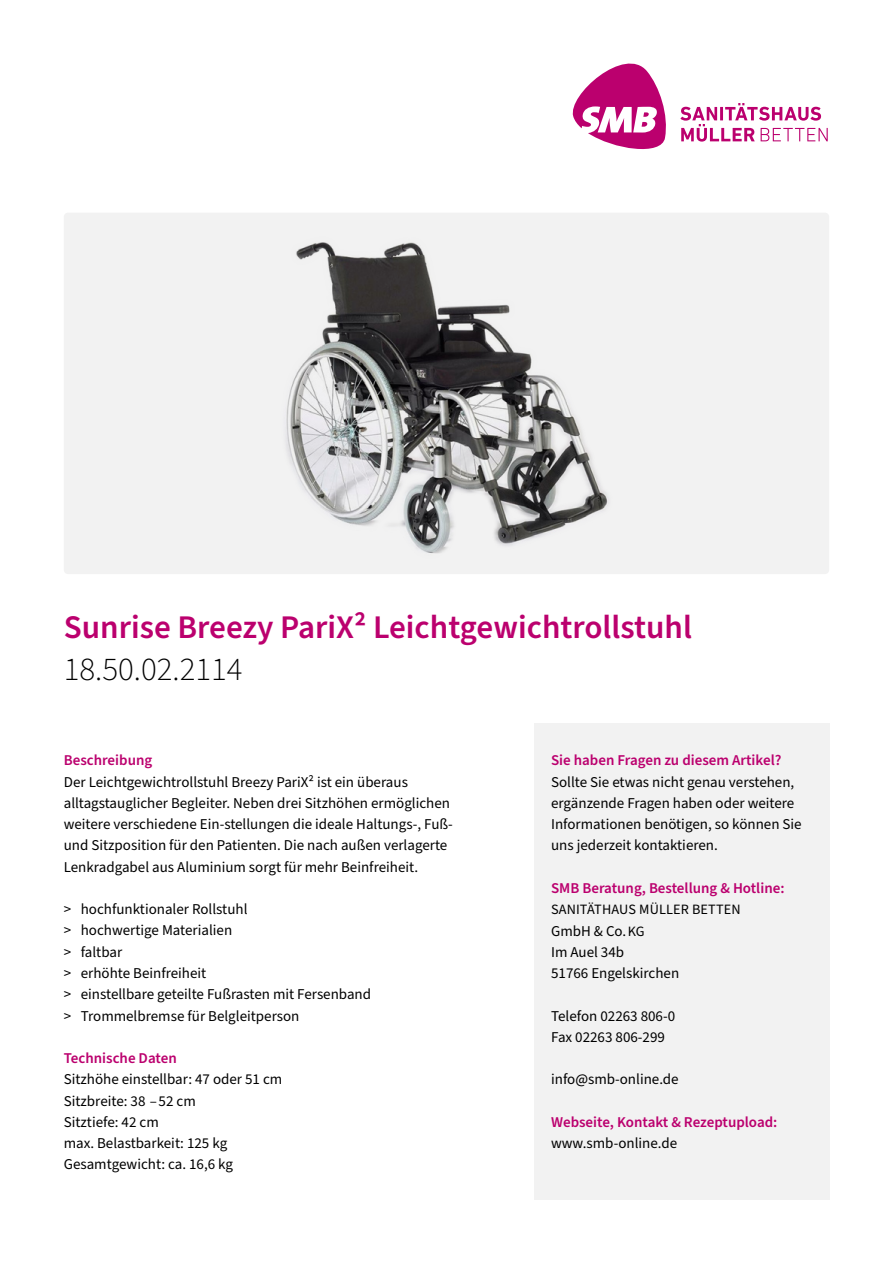
<style>
.page{position:relative;width:893px;height:1263px;background:#fff}
.page>*{position:absolute;margin:0;border:0;box-sizing:border-box;transform-origin:0 0}
.t1{font:600 33px "Source Sans Pro";color:#bb006e}
.t2{font:300 33px "Source Sans Pro";color:#000}
.t3{font:15px/21.3px "Source Sans Pro";color:#000}
.t4{font:600 15px "Source Sans Pro";color:#bb006e}
.t5{font:14.25px "Source Sans Pro";letter-spacing:.01em;color:#000}
.s1{font-size:14.25px}
</style>
<div class="page">
<div style="left:534px;top:723px;width:295px;height:476px;background:#f2f2f2"></div>
<svg style="left:572px;top:63px;width:94px;height:86px"></svg>
<svg style="left:680px;top:103px;width:148px;height:39px"></svg>
<div style="left:64px;top:213px;width:765px;height:361px;background:#f2f2f2;border-radius:4px"></div>
<img style="left:286px;top:242px;width:323px;height:312px">
<h1 class="t1" style="left:64px;top:605px;width:630px">Sunrise Breezy PariX² Leichtgewichtrollstuhl</h1>
<h1 class="t2" style="left:64px;top:647px;width:180px">18.50.02.2114</h1>
<p class="t4" style="left:64px;top:750px;width:90px">Beschreibung</p>
<p class="t3" style="left:64px;top:771px;width:391px">Der Leichtgewichtrollstuhl Breezy PariX² ist ein überaus alltagstauglicher Begleiter. Neben drei Sitzhöhen ermöglichen weitere verschiedene Ein-stellungen die ideale Haltungs-, Fuß&shy;und Sitzposition für den Patienten. Die nach außen verlagerte Lenkradgabel aus Aluminium sorgt für mehr Beinfreiheit.</p>
<p class="t3" style="left:64px;top:899px;width:309px">&gt; hochfunktionaler Rollstuhl<br>&gt; hochwertige Materialien<br>&gt; faltbar<br>&gt; erhöhte Beinfreiheit<br>&gt; einstellbare geteilte Fußrasten mit Fersenband &gt; Trommelbremse für Belgleitperson</p>
<p class="t4" style="left:64px;top:1048px;width:114px">Technische Daten</p>
<p class="t3" style="left:64px;top:1069px;width:220px">Sitzhöhe einstellbar: 47 oder 51 cm<br>Sitzbreite: 38 – 52 cm<br>Sitztiefe: 42 cm<br>max. Belastbarkeit: 125 kg<br>Gesamtgewicht: ca. 16,6 kg</p>
<p class="t4" style="left:551px;top:750px;width:232px">Sie haben Fragen zu diesem Artikel?</p>
<p class="t3" style="left:551px;top:771px;width:252px">Sollte Sie etwas nicht genau verstehen, ergänzende Fragen haben oder weitere Informationen benötigen, so können Sie uns jederzeit kontaktieren.</p>
<p class="t4" style="left:551px;top:878px;width:235px">SMB Beratung, Bestellung &amp; Hotline:</p>
<p class="t5" style="left:551px;top:900px;width:191px">SANITÄTHAUS MÜLLER BETTEN</p>
<p class="t3" style="left:551px;top:920px;width:130px">GmbH &amp; Co. <span class="s1">KG<br></span>Im Auel 34b<br>51766 Engelskirchen</p>
<p class="t3" style="left:551px;top:1005px;width:126px">Telefon 02263 806-0<br>Fax 02263 806-299</p>
<p class="t3" style="left:551px;top:1069px;width:129px">info@smb-online.de</p>
<p class="t4" style="left:551px;top:1112px;width:228px">Webseite, Kontakt &amp; Rezeptupload:</p>
<p class="t3" style="left:551px;top:1133px;width:128px">www.smb-online.de</p>
</div>
